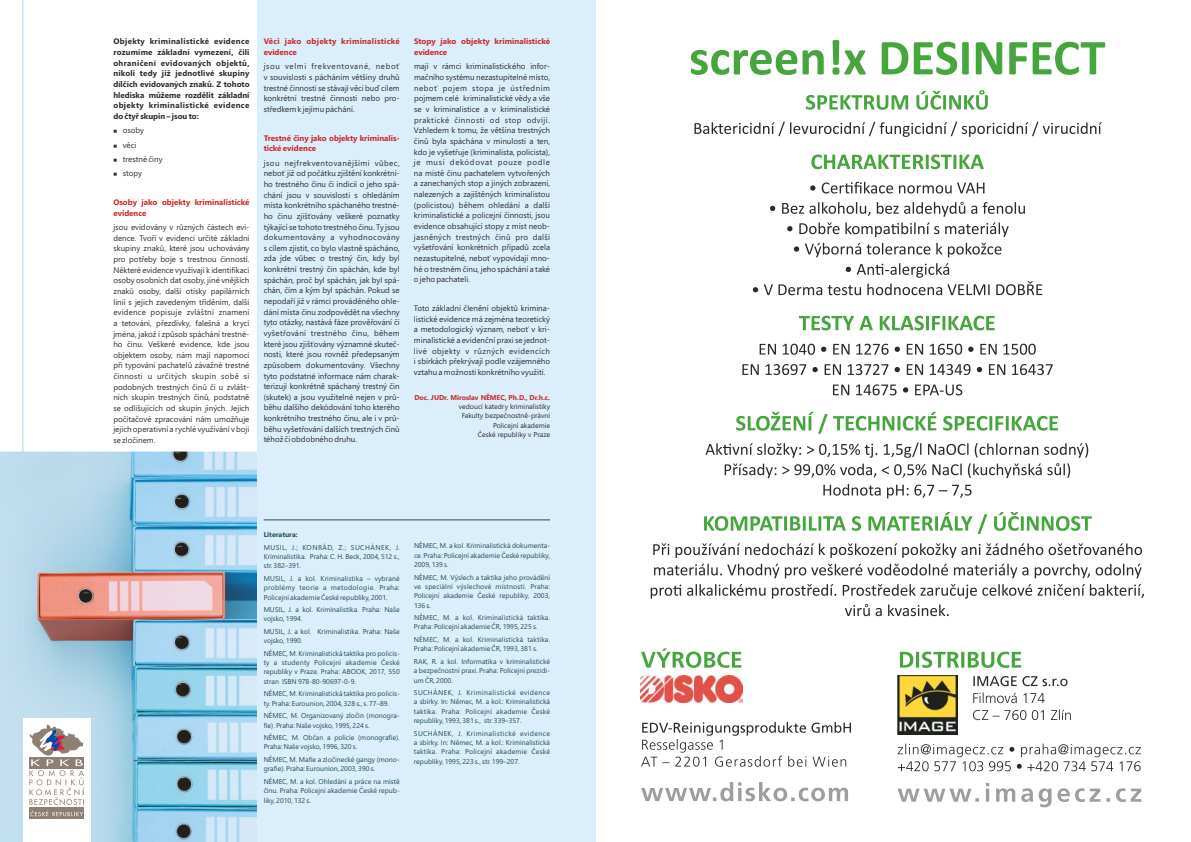
<style>
.page{position:relative;width:1191px;height:842px;background:#fff}
.page>*{position:absolute;margin:0;border:0;box-sizing:border-box;transform-origin:0 0}
.t1{font:8px/10.6px "Segoe UI";color:#2b2b2a;text-align:justify}
.t2{font:700 8px/10.6px "Segoe UI";letter-spacing:.045em;color:#2b2b2a;text-align:justify}
.t3{font:700 8px/10.6px "Segoe UI";color:#cb2728}
.t4{font:700 8px/10.6px "Segoe UI";letter-spacing:.035em;color:#cb2728}
.t5{font:7px/9.3px "Segoe UI";color:#244b5a;text-align:justify}
.t6{font:7px/9.3px "Segoe UI";color:#2b2b2a;text-align:right}
.t7{font:700 7px "Segoe UI";color:#cb2728}
.t8{font:700 7px "Segoe UI";color:#244b5a}
</style>
<div class="page">
<img style="left:0;top:452px;width:256px;height:390px">
<div style="left:23px;top:718px;width:68px;height:124px;background:#fff"></div>
<div style="left:29px;top:807px;width:55px;height:12px;background:#8e7f72"></div>
<svg style="left:16px;top:724px;width:69px;height:92px"></svg>
<div style="left:256px;top:0;width:339px;height:842px;background:#daeefc"></div>
<svg style="left:21px;top:0;width:71px;height:714px"></svg>
<hr style="left:264px;top:519px;width:286px;height:1px;background:#244b5a">
<svg style="left:641px;top:648px;width:100px;height:20px"></svg>
<svg style="left:900px;top:651px;width:121px;height:17px"></svg>
<svg style="left:641px;top:722px;width:210px;height:45px"></svg>
<svg style="left:641px;top:782px;width:207px;height:19px"></svg>
<svg style="left:691px;top:40px;width:414px;height:35px"></svg>
<svg style="left:806px;top:90px;width:181px;height:20px"></svg>
<svg style="left:694px;top:122px;width:407px;height:15px"></svg>
<svg style="left:811px;top:154px;width:172px;height:15px"></svg>
<svg style="left:810px;top:182px;width:174px;height:11px"></svg>
<svg style="left:770px;top:202px;width:255px;height:35px"></svg>
<svg style="left:794px;top:243px;width:207px;height:14px"></svg>
<svg style="left:753px;top:263px;width:289px;height:32px"></svg>
<svg style="left:799px;top:316px;width:195px;height:14px"></svg>
<svg style="left:759px;top:344px;width:276px;height:11px"></svg>
<svg style="left:742px;top:364px;width:310px;height:11px"></svg>
<svg style="left:833px;top:384px;width:129px;height:11px"></svg>
<svg style="left:736px;top:412px;width:322px;height:22px"></svg>
<svg style="left:705px;top:443px;width:383px;height:35px"></svg>
<svg style="left:823px;top:484px;width:148px;height:14px"></svg>
<svg style="left:704px;top:512px;width:387px;height:22px"></svg>
<svg style="left:653px;top:543px;width:489px;height:15px"></svg>
<svg style="left:654px;top:564px;width:487px;height:14px"></svg>
<svg style="left:650px;top:584px;width:494px;height:32px"></svg>
<img style="left:641px;top:675px;width:101px;height:27px">
<img style="left:897px;top:675px;width:60px;height:59px">
<svg style="left:973px;top:676px;width:94px;height:10px"></svg>
<svg style="left:973px;top:692px;width:71px;height:11px"></svg>
<svg style="left:973px;top:709px;width:97px;height:11px"></svg>
<svg style="left:897px;top:744px;width:243px;height:27px"></svg>
<svg style="left:897px;top:783px;width:244px;height:24px"></svg>
<p class="t2" style="left:113px;top:36px;width:138px">Objekty kriminalistické evidence rozumíme základní vymezení, čili ohraničení evidovaných objektů, nikoli tedy již jednotlivé skupiny dílčích evidovaných znaků. Z tohoto hlediska můžeme rozdělit základní objekty kriminalistické evidence do čtyř skupin – jsou to:</p>
<p class="t1" style="left:113px;top:125px;width:32px">■ osoby</p>
<p class="t1" style="left:113px;top:140px;width:25px">■ věci</p>
<p class="t1" style="left:113px;top:154px;width:51px">■ trestné činy</p>
<p class="t1" style="left:113px;top:168px;width:30px">■ stopy</p>
<p class="t3" style="left:113px;top:197px;width:138px">Osoby jako objekty kriminalistické evidence</p>
<p class="t1" style="left:113px;top:222px;width:138px">jsou evidovány v různých částech evi‐ dence. Tvoří v evidenci určité základní skupiny znaků, které jsou uchovávány pro potřeby boje s trestnou činností.<br>Některé evidence využívají k identifikaci osoby osobních dat osoby, jiné vnějších znaků osoby, další otisky papilárních linií s jejich zavedeným tříděním, další evidence popisuje zvláštní znamení a tetování, přezdívky, falešná a krycí jména, jakož i způsob spáchání trestné‐ ho činu. Veškeré evidence, kde jsou objektem osoby, nám mají napomoci při typování pachatelů závažné trestné činnosti u určitých skupin sobě si podobných trestných činů či u zvlášt‐ ních skupin trestných činů, podstatně se odlišujících od skupin jiných. Jejich počítačové zpracování nám umožňuje jejich operativní a rychlé využívání v boji se zločinem.</p>
<p class="t4" style="left:264px;top:36px;width:138px">Věci jako objekty kriminalistické evidence</p>
<p class="t1" style="left:264px;top:61px;width:138px">jsou velmi frekventované, neboť v souvislosti s pácháním většiny druhů trestné činnosti se stávají věci buď cílem konkrétní trestné činnosti nebo pro‐ středkem k jejímu páchání.</p>
<p class="t3" style="left:264px;top:133px;width:138px">Trestné činy jako objekty kriminalis‐ tické evidence</p>
<p class="t1" style="left:264px;top:158px;width:138px">jsou nejfrekventovanějšími vůbec, neboť již od počátku zjištění konkrétní‐ ho trestného činu či indicií o jeho spá‐ chání jsou v souvislosti s ohledáním místa konkrétního spáchaného trestné‐ ho činu zjišťovány veškeré poznatky týkající se tohoto trestného činu. Ty jsou dokumentovány a vyhodnocovány s cílem zjistit, co bylo vlastně spácháno, zda jde vůbec o trestný čin, kdy byl konkrétní trestný čin spáchán, kde byl spáchán, proč byl spáchán, jak byl spá‐ chán, čím a kým byl spáchán. Pokud se nepodaří již v rámci prováděného ohle‐ dání místa činu zodpovědět na všechny tyto otázky, nastává fáze prověřování či vyšetřování trestného činu, během které jsou zjišťovány významné skuteč‐ nosti, které jsou rovněž předepsaným způsobem dokumentovány. Všechny tyto podstatné informace nám charak‐ terizují konkrétně spáchaný trestný čin ﴾skutek﴿ a jsou využitelné nejen v prů‐ běhu dalšího dekódování toho kterého konkrétního trestného činu, ale i v prů‐ běhu vyšetřování dalších trestných činů téhož či obdobného druhu.</p>
<p class="t3" style="left:414px;top:36px;width:138px">Stopy jako objekty kriminalistické evidence</p>
<p class="t1" style="left:414px;top:61px;width:138px">mají v rámci kriminalistického infor‐ mačního systému nezastupitelné místo, neboť pojem stopa je ústředním pojmem celé kriminalistické vědy a vše se v kriminalistice a v kriminalistické praktické činnosti od stop odvíjí.<br>Vzhledem k tomu, že většina trestných činů byla spáchána v minulosti a ten, kdo je vyšetřuje ﴾kriminalista, policista﴿, je musí dekódovat pouze podle na místě činu pachatelem vytvořených a zanechaných stop a jiných zobrazení, nalezených a zajištěných kriminalistou ﴾policistou﴿ během ohledání a další kriminalistické a policejní činnosti, jsou evidence obsahující stopy z míst neob‐ jasněných trestných činů pro další vyšetřování konkrétních případů zcela nezastupitelné, neboť vypovídají mno‐ hé o trestném činu, jeho spáchání a také o jeho pachateli.</p>
<p class="t1" style="left:414px;top:303px;width:138px">Toto základní členění objektů krimina‐ listické evidence má zejména teoretický a metodologický význam, neboť v kri‐ minalistické a evidenční praxi se jednot‐ livé objekty v různých evidencích i sbírkách překrývají podle vzájemného vztahu a možnosti konkrétního využití.</p>
<p class="t7" style="left:414px;top:393px;width:137px">Doc. JUDr. Miroslav NĚMEC, Ph.D., Dr.h.c.</p>
<p class="t6" style="left:459px;top:402px;width:93px">vedoucí katedry kriminalistiky<br>Fakulty bezpečnostně‐právní<br>Policejní akademie<br>České republiky v Praze</p>
<p class="t8" style="left:264px;top:531px;width:36px">Literatura:</p>
<p class="t5" style="left:264px;top:543px;width:138px">MUSIL, J.; KONRÁD, Z.; SUCHÁNEK, J.<br>Kriminalistika. Praha: C. H. Beck, 2004, 512 s., str. 382–391.</p>
<p class="t5" style="left:264px;top:574px;width:138px">MUSIL, J. a kol. Kriminalistika – vybrané problémy teorie a metodologie. Praha:<br>Policejní akademie České republiky, 2001.</p>
<p class="t5" style="left:264px;top:605px;width:138px">MUSIL, J. a kol. Kriminalistika. Praha: Naše vojsko, 1994.</p>
<p class="t5" style="left:264px;top:627px;width:138px">MUSIL, J. a kol. Kriminalistika. Praha: Naše vojsko, 1990.</p>
<p class="t5" style="left:264px;top:649px;width:138px">NĚMEC, M. Kriminalistická taktika pro policis‐ ty a studenty Policejní akademie České republiky v Praze. Praha: ABOOK, 2017, 550 stran ISBN 978‐80‐90697‐0‐9.</p>
<p class="t5" style="left:264px;top:689px;width:138px">NĚMEC, M. Kriminalistická taktika pro policis‐ ty. Praha: Eurounion, 2004, 328 s., s. 77–89.</p>
<p class="t5" style="left:264px;top:711px;width:138px">NĚMEC, M. Organizovaný zločin ﴾monogra‐ fie﴿. Praha: Naše vojsko, 1995, 224 s.</p>
<p class="t5" style="left:264px;top:733px;width:138px">NĚMEC, M. Občan a policie ﴾monografie﴿.<br>Praha: Naše vojsko, 1996, 320 s.</p>
<p class="t5" style="left:264px;top:755px;width:138px">NĚMEC, M. Mafie a zločinecké gangy ﴾mono‐ grafie﴿. Praha: Eurounion, 2003, 390 s.</p>
<p class="t5" style="left:264px;top:777px;width:138px">NĚMEC, M. a kol. Ohledání a práce na místě činu. Praha: Policejní akademie České repub‐ liky, 2010, 132 s.</p>
<p class="t5" style="left:414px;top:541px;width:138px">NĚMEC, M. a kol. Kriminalistická dokumenta‐ ce. Praha: Policejní akademie České republiky, 2009, 139 s.</p>
<p class="t5" style="left:414px;top:573px;width:138px">NĚMEC, M. Výslech a taktika jeho provádění ve speciální výslechové místnosti. Praha:<br>Policejní akademie České republiky, 2003, 136 s.</p>
<p class="t5" style="left:414px;top:613px;width:138px">NĚMEC, M. a kol. Kriminalistická taktika.<br>Praha: Policejní akademie ČR, 1995, 225 s.</p>
<p class="t5" style="left:414px;top:635px;width:138px">NĚMEC, M. a kol. Kriminalistická taktika.<br>Praha: Policejní akademie ČR, 1993, 381 s.</p>
<p class="t5" style="left:414px;top:657px;width:138px">RAK, R. a kol. Informatika v kriminalistické a bezpečnostní praxi. Praha: Policejní prezidi‐ um ČR, 2000.</p>
<p class="t5" style="left:414px;top:688px;width:138px">SUCHÁNEK, J. Kriminalistické evidence a sbírky. In: Němec, M. a kol.: Kriminalistická taktika. Praha: Policejní akademie České republiky, 1993, 381 s., str. 339–357.</p>
<p class="t5" style="left:414px;top:728px;width:138px">SUCHÁNEK, J. Kriminalistické evidence a sbírky. In: Němec, M. a kol.: Kriminalistická taktika. Praha: Policejní akademie České republiky, 1995, 223 s., str. 199–207.</p>
</div>
